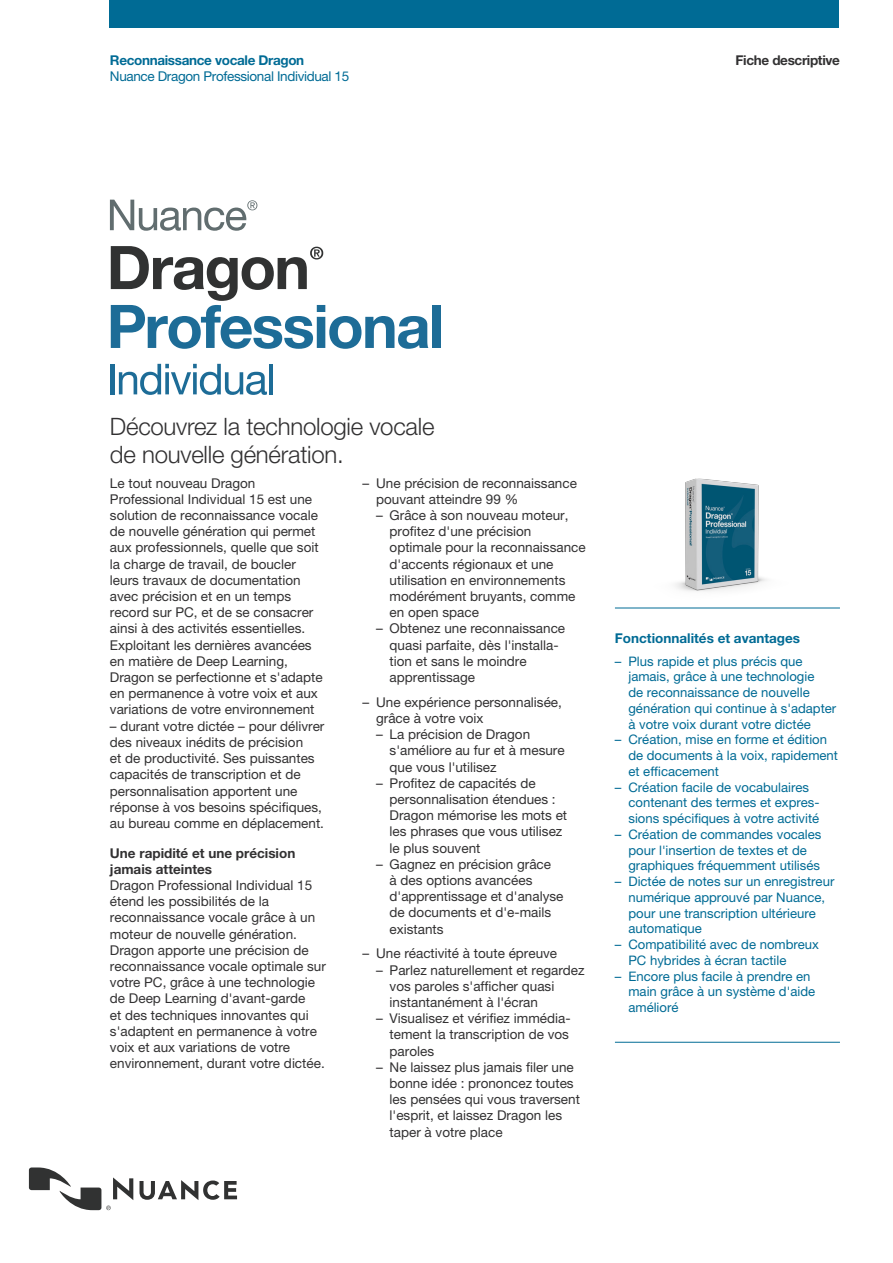
<style>
.page{position:relative;width:893px;height:1263px;background:#fff}
.page>*{position:absolute;margin:0;border:0;box-sizing:border-box;transform-origin:0 0}
.t1{font:300 24px/28.8px "Helvetica Neue LT Pro";letter-spacing:-.01em;color:#323132}
.t2{font:13.5px/16.2px "Helvetica Neue LT Pro";color:#323132}
.t3{font:700 13.5px "Helvetica Neue LT Pro";letter-spacing:-.015em;color:#006b95}
.t4{font:700 13.5px/16.2px "Helvetica Neue LT Pro";color:#323132}
.t5{font:13.5px "Helvetica Neue LT Pro";letter-spacing:-.025em;color:#006b95}
.t6{font:700 13.5px "Helvetica Neue LT Pro";letter-spacing:-.025em;color:#323132}
.t7{font:13.2px/15.8px "Helvetica Neue LT Pro";color:#006b95}
</style>
<div class="page">
<hr style="left:615px;top:608px;width:225px;height:1px;background:#006b95">
<hr style="left:615px;top:1042px;width:225px;height:1px;background:#006b95">
<svg style="left:110px;top:200px;width:147px;height:31px"></svg>
<svg style="left:111px;top:246px;width:317px;height:103px"></svg>
<div style="left:433px;top:305px;width:8px;height:43px;background:#1d6c97"></div>
<hr style="left:110px;top:364px;width:4px;height:30px;background:#1d6c97">
<svg style="left:119px;top:364px;width:148px;height:31px"></svg>
<hr style="left:269px;top:364px;width:4px;height:30px;background:#1d6c97">
<div style="left:110px;top:0;width:729px;height:28px;background:#006b95"></div>
<svg style="left:139px;top:1180px;width:98px;height:20px"></svg>
<svg style="left:29px;top:1167px;width:104px;height:43px"></svg>
<img style="left:642px;top:478px;width:161px;height:131px">
<p class="t3" style="left:110px;top:52px;width:196px">Reconnaissance vocale Dragon</p>
<p class="t5" style="left:110px;top:68px;width:241px">Nuance Dragon Professional Individual 15</p>
<p class="t6" style="left:736px;top:52px;width:106px">Fiche descriptive</p>
<h1 class="t1" style="left:110px;top:411px;width:326px">Découvrez la technologie vocale de nouvelle génération.</h1>
<p class="t2" style="left:110px;top:475px;width:214px">Le tout nouveau Dragon<br>Professional Individual 15 est une solution de reconnaissance vocale de nouvelle génération qui permet aux professionnels, quelle que soit la charge de travail, de boucler leurs travaux de documentation avec précision et en un temps record sur PC, et de se consacrer ainsi à des activités essentielles.<br>Exploitant les dernières avancées en matière de Deep Learning,<br>Dragon se perfectionne et s'adapte en permanence à votre voix et aux variations de votre environnement</p>
<p class="t2" style="left:110px;top:718px;width:216px">– durant votre dictée – pour délivrer des niveaux inédits de précision<br>et de productivité. Ses puissantes capacités de transcription et de personnalisation apportent une réponse à vos besoins spécifiques, au bureau comme en déplacement.</p>
<p class="t4" style="left:110px;top:844px;width:187px">Une rapidité et une précision jamais atteintes</p>
<p class="t2" style="left:110px;top:877px;width:218px">Dragon Professional Individual 15 étend les possibilités de la reconnaissance vocale grâce à un moteur de nouvelle génération.<br>Dragon apporte une précision de reconnaissance vocale optimale sur votre PC, grâce à une technologie de Deep Learning d'avant-garde<br>et des techniques innovantes qui s'adaptent en permanence à votre voix et aux variations de votre environnement, durant votre dictée.</p>
<p class="t2" style="left:376px;top:475px;width:202px;text-indent:-14px">– Une précision de reconnaissance pouvant atteindre 99 %</p>
<p class="t2" style="left:390px;top:507px;width:198px;text-indent:-14px">– Grâce à son nouveau moteur, profitez d'une précision optimale pour la reconnaissance d'accents régionaux et une utilisation en environnements modérément bruyants, comme en open space</p>
<p class="t2" style="left:390px;top:620px;width:177px;text-indent:-14px">– Obtenez une reconnaissance quasi parfaite, dès l'installa&shy;tion et sans le moindre apprentissage</p>
<p class="t2" style="left:376px;top:694px;width:187px;text-indent:-14px">– Une expérience personnalisée, grâce à votre voix</p>
<p class="t2" style="left:390px;top:726px;width:177px;text-indent:-14px">– La précision de Dragon s'améliore au fur et à mesure que vous l'utilisez</p>
<p class="t2" style="left:390px;top:775px;width:179px;text-indent:-14px">– Profitez de capacités de personnalisation étendues :<br>Dragon mémorise les mots et les phrases que vous utilisez le plus souvent</p>
<p class="t2" style="left:390px;top:856px;width:175px;text-indent:-14px">– Gagnez en précision grâce<br>à des options avancées d'apprentissage et d'analyse de documents et d'e-mails existants</p>
<p class="t2" style="left:363px;top:945px;width:196px">– Une réactivité à toute épreuve</p>
<p class="t2" style="left:390px;top:961px;width:196px;text-indent:-14px">– Parlez naturellement et regardez vos paroles s'afficher quasi instantanément à l'écran</p>
<p class="t2" style="left:390px;top:1010px;width:182px;text-indent:-14px">– Visualisez et vérifiez immédia&shy;tement la transcription de vos paroles</p>
<p class="t2" style="left:390px;top:1059px;width:192px;text-indent:-14px">– Ne laissez plus jamais filer une bonne idée : prononcez toutes les pensées qui vous traversent l'esprit, et laissez Dragon les taper à votre place</p>
<p class="t3" style="left:615px;top:630px;width:187px">Fonctionnalités et avantages</p>
<p class="t7" style="left:628px;top:653px;width:209px;text-indent:-14px">– Plus rapide et plus précis que jamais, grâce à une technologie<br>de reconnaissance de nouvelle génération qui continue à s'adapter à votre voix durant votre dictée</p>
<p class="t7" style="left:628px;top:732px;width:211px;text-indent:-14px">– Création, mise en forme et édition de documents à la voix, rapidement et efficacement</p>
<p class="t7" style="left:628px;top:779px;width:193px;text-indent:-14px">– Création facile de vocabulaires contenant des termes et expres&shy;sions spécifiques à votre activité</p>
<p class="t7" style="left:628px;top:826px;width:195px;text-indent:-14px">– Création de commandes vocales pour l'insertion de textes et de graphiques fréquemment utilisés</p>
<p class="t7" style="left:628px;top:873px;width:207px;text-indent:-14px">– Dictée de notes sur un enregistreur numérique approuvé par Nuance, pour une transcription ultérieure automatique</p>
<p class="t7" style="left:628px;top:936px;width:192px;text-indent:-14px">– Compatibilité avec de nombreux<br>PC hybrides à écran tactile</p>
<p class="t7" style="left:628px;top:968px;width:188px;text-indent:-14px">– Encore plus facile à prendre en main grâce à un système d'aide amélioré</p>
</div>
